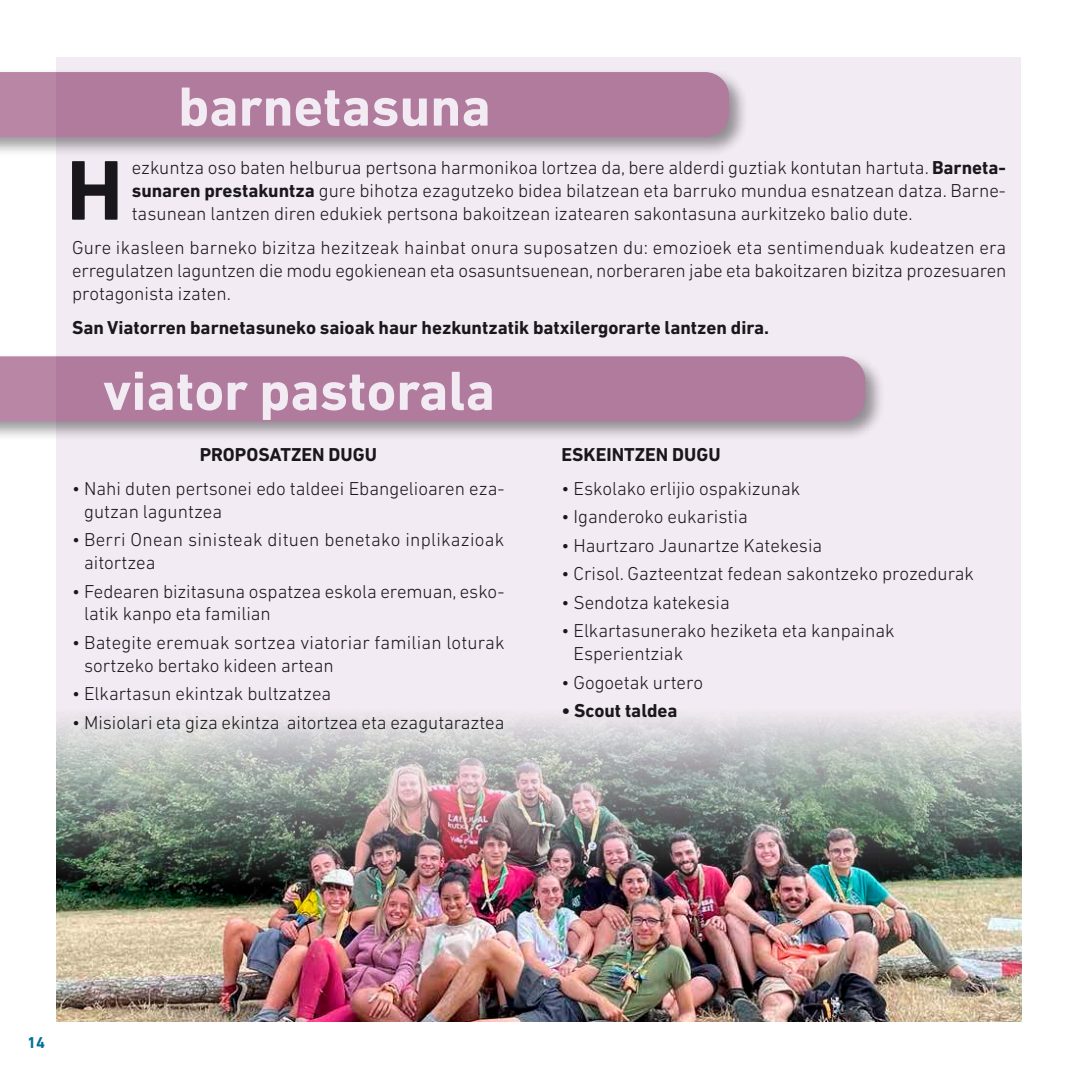
<style>
.page{position:relative;width:1078px;height:1078px;background:#fff}
.page>*{position:absolute;margin:0;border:0;box-sizing:border-box;transform-origin:0 0}
.List_Paragraph{font:700 86px "DIN Next LT Pro";color:#1a171c}
.t1{font:700 56px "DIN Next LT Pro";color:#fff}
.List_Paragraph-2{font:300 19px/22.8px "DIN Next LT Pro";color:#1a171c}
.t2{font:700 19px "DIN Next LT Pro";color:#1a171c}
.t3{font:700 16px "DIN Next LT Pro";color:#007297}
.s1{font-weight:700}
</style>
<div class="page">
<div style="left:57px;top:57px;width:963px;height:963px;background:#f3ebf3"></div>
<div style="left:0;top:68px;width:749px;height:89px;background:#1a171c;opacity:.5"></div>
<svg style="left:0;top:72px;width:729px;height:65px;background:#b17c9d"></svg>
<div style="left:0;top:352px;width:885px;height:89px;background:#1a171c;opacity:.5"></div>
<svg style="left:0;top:356px;width:865px;height:65px;background:#b17c9e"></svg>
<img style="left:57px;top:716px;width:963px;height:304px">
<h2 class="t1" style="left:178px;top:74px;width:314px">barnetasuna</h2>
<p class="List_Paragraph" style="left:66px;top:140px;width:58px">H</p>
<p class="List_Paragraph-2" style="left:132px;top:156px;width:875px;text-align:justify">ezkuntza oso baten helburua pertsona harmonikoa lortzea da, bere alderdi guztiak kontutan hartuta. <span class="s1">Barneta&shy;sunaren prestakuntza</span> gure bihotza ezagutzeko bidea bilatzean eta barruko mundua esnatzean datza. Barne&shy;tasunean lantzen diren edukiek pertsona bakoitzean izatearen sakontasuna aurkitzeko balio dute.</p>
<p class="List_Paragraph-2" style="left:72px;top:236px;width:935px;text-align:justify">Gure ikasleen barneko bizitza hezitzeak hainbat onura suposatzen du: emozioek eta sentimenduak kudeatzen era erregulatzen laguntzen die modu egokienean eta osasuntsuenean, norberaren jabe eta bakoitzaren bizitza prozesuaren protagonista izaten.</p>
<p class="t2" style="left:72px;top:316px;width:698px">San Viatorren barnetasuneko saioak haur hezkuntzatik batxilergorarte lantzen dira.</p>
<h2 class="t1" style="left:103px;top:358px;width:393px">viator pastorala</h2>
<p class="t2" style="left:200px;top:443px;width:179px">PROPOSATZEN DUGU</p>
<p class="List_Paragraph-2" style="left:84px;top:477px;width:422px;text-indent:-12px">• Nahi duten pertsonei edo taldeei Ebangelioaren eza&shy;gutzan laguntzea</p>
<p class="List_Paragraph-2" style="left:84px;top:528px;width:422px;text-indent:-12px">• Berri Onean sinisteak dituen benetako inplikazioak aitortzea</p>
<p class="List_Paragraph-2" style="left:84px;top:579px;width:422px;text-indent:-12px">• Fedearen bizitasuna ospatzea eskola eremuan, esko&shy;latik kanpo eta familian</p>
<p class="List_Paragraph-2" style="left:84px;top:630px;width:422px;text-indent:-12px">• Bategite eremuak sortzea viatoriar familian loturak sortzeko bertako kideen artean</p>
<p class="List_Paragraph-2" style="left:72px;top:682px;width:261px">• Elkartasun ekintzak bultzatzea</p>
<p class="List_Paragraph-2" style="left:72px;top:710px;width:434px">• Misiolari eta giza ekintza aitortzea eta ezagutaraztea</p>
<p class="t2" style="left:561px;top:443px;width:161px">ESKEINTZEN DUGU</p>
<p class="List_Paragraph-2" style="left:561px;top:477px;width:240px">• Eskolako erlijio ospakizunak</p>
<p class="List_Paragraph-2" style="left:561px;top:505px;width:188px">• Iganderoko eukaristia</p>
<p class="List_Paragraph-2" style="left:561px;top:533px;width:262px">• Haurtzaro Jaunartze Katekesia</p>
<p class="List_Paragraph-2" style="left:561px;top:562px;width:414px">• Crisol. Gazteentzat fedean sakontzeko prozedurak</p>
<p class="List_Paragraph-2" style="left:561px;top:590px;width:170px">• Sendotza katekesia</p>
<p class="List_Paragraph-2" style="left:573px;top:619px;width:322px;text-indent:-12px">• Elkartasunerako heziketa eta kanpainak<br>Esperientziak</p>
<p class="List_Paragraph-2" style="left:561px;top:670px;width:143px">• Gogoetak urtero</p>
<p class="t2" style="left:561px;top:699px;width:118px">• Scout taldea</p>
<p class="t3" style="left:27px;top:1032px;width:19px">14</p>
</div>
